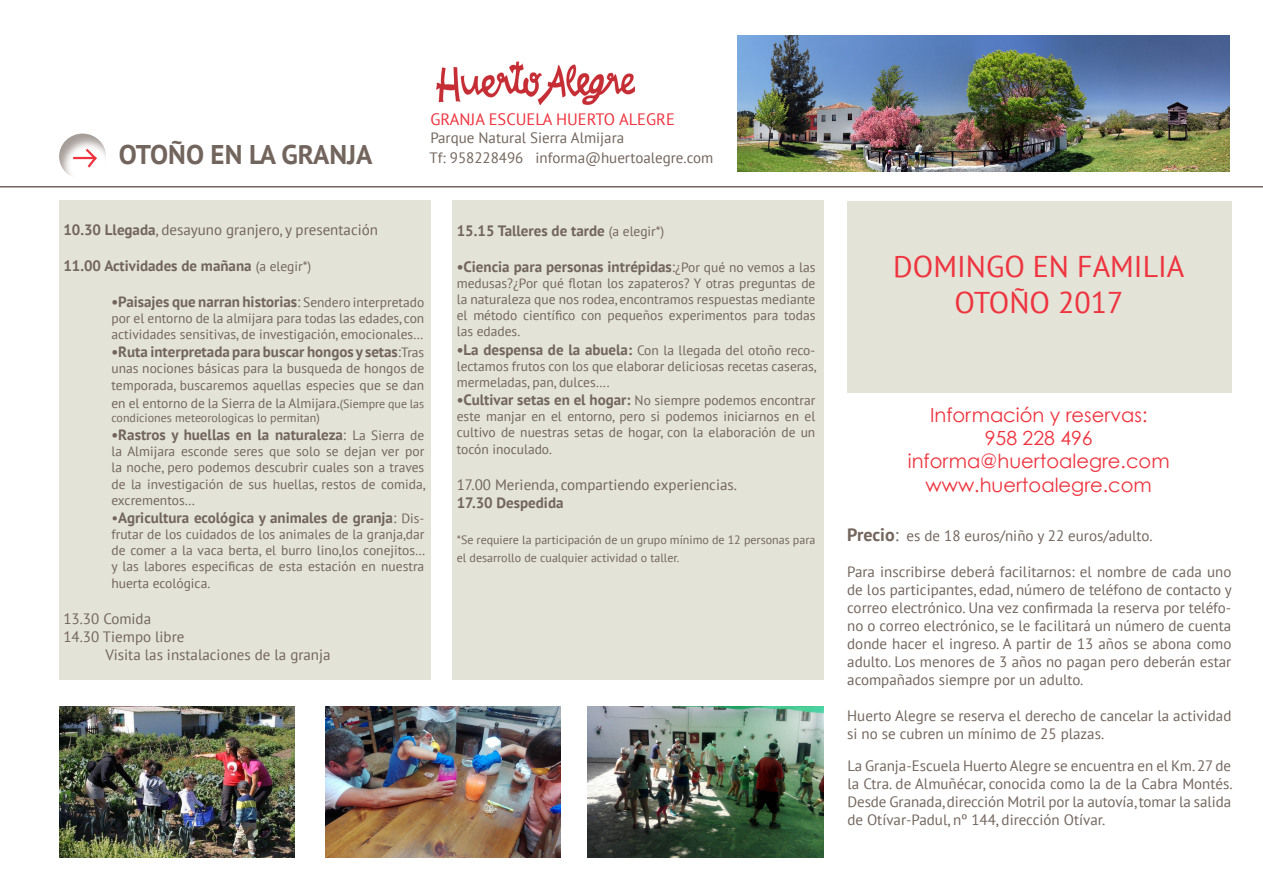
<style>
.page{position:relative;width:1263px;height:893px;background:#fff}
.page>*{position:absolute;margin:0;border:0;box-sizing:border-box;transform-origin:0 0}
.t1{font:30px "PT Sans";color:#ee333e}
.t2{font:700 27px "PT Sans";color:#72655d}
.t3{font:19.5px "Century Gothic";color:#ee333e}
.t4{font:16.5px "PT Sans";color:#ee333e}
.t5{font:15px/18px "PT Sans";color:#72655d;text-align:justify}
.t6{font:700 15px "PT Sans";color:#72655d}
.t7{font:13.5px/16.2px "PT Sans";color:#72655d;text-align:justify}
.t8{font:12px/18px "PT Sans";color:#72655d}
.s1{font-weight:700}
.s2{font-weight:400;font-size:13.5px}
.s3{font-weight:400}
.s4{font-size:15px}
.s5{font-size:12px}
.s6{font-weight:700;font-size:15px}
.s7{font-weight:700;font-size:18px}
.s8{font-size:18px}
</style>
<div class="page">
<div style="left:59px;top:200px;width:372px;height:479px;background:#e3e3d7"></div>
<img style="left:738px;top:35px;width:492px;height:137px">
<img style="left:436px;top:61px;width:198px;height:43px">
<div style="left:56px;top:131px;width:51px;height:48px;background:#72655d;opacity:.64"></div>
<hr style="left:73px;top:157px;width:22px;height:2px;background:#ee333e">
<svg style="left:83px;top:146px;width:16px;height:24px"></svg>
<hr style="left:0;top:186px;width:1263px;height:2px;background:#72655d">
<div style="left:452px;top:200px;width:372px;height:479px;background:#e3e3d7"></div>
<div style="left:847px;top:202px;width:384px;height:191px;background:#e3e3d7"></div>
<img style="left:326px;top:706px;width:235px;height:151px">
<img style="left:59px;top:706px;width:235px;height:151px">
<img style="left:588px;top:706px;width:235px;height:151px">
<p class="t2" style="left:119px;top:137px;width:255px">OTOÑO EN LA GRANJA</p>
<p class="t4" style="left:430px;top:108px;width:246px">GRANJA ESCUELA HUERTO ALEGRE</p>
<p class="t5" style="left:430px;top:128px;width:195px">Parque Natural Sierra Almijara</p>
<p class="t5" style="left:429px;top:149px;width:285px">Tf: 958228496 informa@huertoalegre.com</p>
<p class="t5" style="left:63px;top:220px;width:316px"><span class="s1">10.30 Llegada</span>, desayuno granjero, y presentación</p>
<p class="t6" style="left:63px;top:256px;width:249px">11.00 Actividades de mañana <span class="s2">(a elegir*)</span></p>
<p class="t6" style="left:111px;top:292px;width:314px">•Paisajes que narran historias<span class="s3">:</span> <span class="s2">Sendero interpretado</span></p>
<p class="t7" style="left:111px;top:310px;width:314px">por el entorno de la almijara para todas las edades, con actividades sensitivas, de investigación, emocionales…</p>
<p class="t6" style="left:111px;top:342px;width:314px">•Ruta interpretada para buscar hongos y setas<span class="s3">:</span><span class="s2">Tras</span></p>
<p class="t7" style="left:111px;top:360px;width:314px">unas nociones básicas para la busqueda de hongos de temporada, buscaremos aquellas especies que se dan</p>
<p class="t7" style="left:111px;top:394px;width:314px">en el entorno de la Sierra de la Almijara<span class="s4">.</span><span class="s5">(Siempre que las</span></p>
<p class="t8" style="left:111px;top:409px;width:210px">condiciones meteorologicas lo permitan)</p>
<p class="t6" style="left:111px;top:425px;width:314px">•Rastros y huellas en la naturaleza<span class="s3">:</span> <span class="s2">La Sierra de</span></p>
<p class="t7" style="left:111px;top:443px;width:315px">la Almijara esconde seres que solo se dejan ver por la noche, pero podemos descubrir cuales son a traves de la investigación de sus huellas, restos de comida, excrementos…</p>
<p class="t6" style="left:111px;top:508px;width:314px"><span class="s3">•</span>Agricultura ecológica y animales de granja<span class="s3">:</span> <span class="s2">Dis-</span></p>
<p class="t7" style="left:111px;top:526px;width:315px">frutar de los cuidados de los animales de la granja,dar de comer a la vaca berta, el burro lino,los conejitos… y las labores especificas de esta estación en nuestra huerta ecológica.</p>
<p class="t5" style="left:63px;top:609px;width:89px">13.30 Comida</p>
<p class="t5" style="left:63px;top:627px;width:122px">14.30 Tiempo libre</p>
<p class="t5" style="left:105px;top:645px;width:227px">Visita las instalaciones de la granja</p>
<p class="t6" style="left:457px;top:220px;width:209px">15.15 Talleres de tarde <span class="s2">(a elegir*)</span></p>
<p class="t6" style="left:457px;top:256px;width:360px">•Ciencia para personas intrépidas<span class="s3">:</span><span class="s2">¿Por qué no vemos a las</span></p>
<p class="t7" style="left:457px;top:275px;width:360px">medusas?¿Por qué flotan los zapateros? Y otras preguntas de la naturaleza que nos rodea, encontramos respuestas mediante el método científico con pequeños experimentos para todas las edades.</p>
<p class="t7" style="left:457px;top:341px;width:361px"><span class="s6">•La despensa de la abuela:</span> Con la llegada del otoño reco&shy;lectamos frutos con los que elaborar deliciosas recetas caseras, mermeladas, pan, dulces….</p>
<p class="t7" style="left:457px;top:392px;width:360px"><span class="s6">•Cultivar setas en el hogar:</span> No siempre podemos encontrar este manjar en el entorno, pero si podemos iniciarnos en el cultivo de nuestras setas de hogar, con la elaboración de un tocón inoculado.</p>
<p class="t5" style="left:457px;top:475px;width:282px">17.00 Merienda, compartiendo experiencias.</p>
<p class="t6" style="left:457px;top:492px;width:108px">17.30 Despedida</p>
<p class="t8" style="left:457px;top:530px;width:360px">*Se requiere la participación de un grupo mínimo de 12 personas para el desarrollo de cualquier actividad o taller.</p>
<p class="t5" style="left:847px;top:526px;width:307px"><span class="s7">Precio</span><span class="s8">:</span> es de 18 euros/niño y 22 euros/adulto.</p>
<p class="t5" style="left:847px;top:562px;width:386px">Para inscribirse deberá facilitarnos: el nombre de cada uno de los participantes, edad, número de teléfono de contacto y correo electrónico. Una vez confirmada la reserva por teléfo&shy;no o correo electrónico, se le facilitará un número de cuenta donde hacer el ingreso. A partir de 13 años se abona como adulto. Los menores de 3 años no pagan pero deberán estar acompañados siempre por un adulto.</p>
<p class="t5" style="left:847px;top:706px;width:386px">Huerto Alegre se reserva el derecho de cancelar la actividad si no se cubren un mínimo de 25 plazas.</p>
<p class="t5" style="left:847px;top:757px;width:387px">La Granja-Escuela Huerto Alegre se encuentra en el Km. 27 de la Ctra. de Almuñécar, conocida como la de la Cabra Montés.<br>Desde Granada, dirección Motril por la autovía, tomar la salida de Otívar-Padul, nº 144, dirección Otívar.</p>
<p class="t1" style="left:893px;top:248px;width:293px">DOMINGO EN FAMILIA</p>
<p class="t1" style="left:954px;top:284px;width:170px">OTOÑO 2017</p>
<p class="t3" style="left:930px;top:403px;width:219px">Información y reservas:</p>
<p class="t3" style="left:985px;top:426px;width:110px">958 228 496</p>
<p class="t3" style="left:908px;top:449px;width:263px">informa@huertoalegre.com</p>
<p class="t3" style="left:926px;top:473px;width:228px">www.huertoalegre.com</p>
</div>
